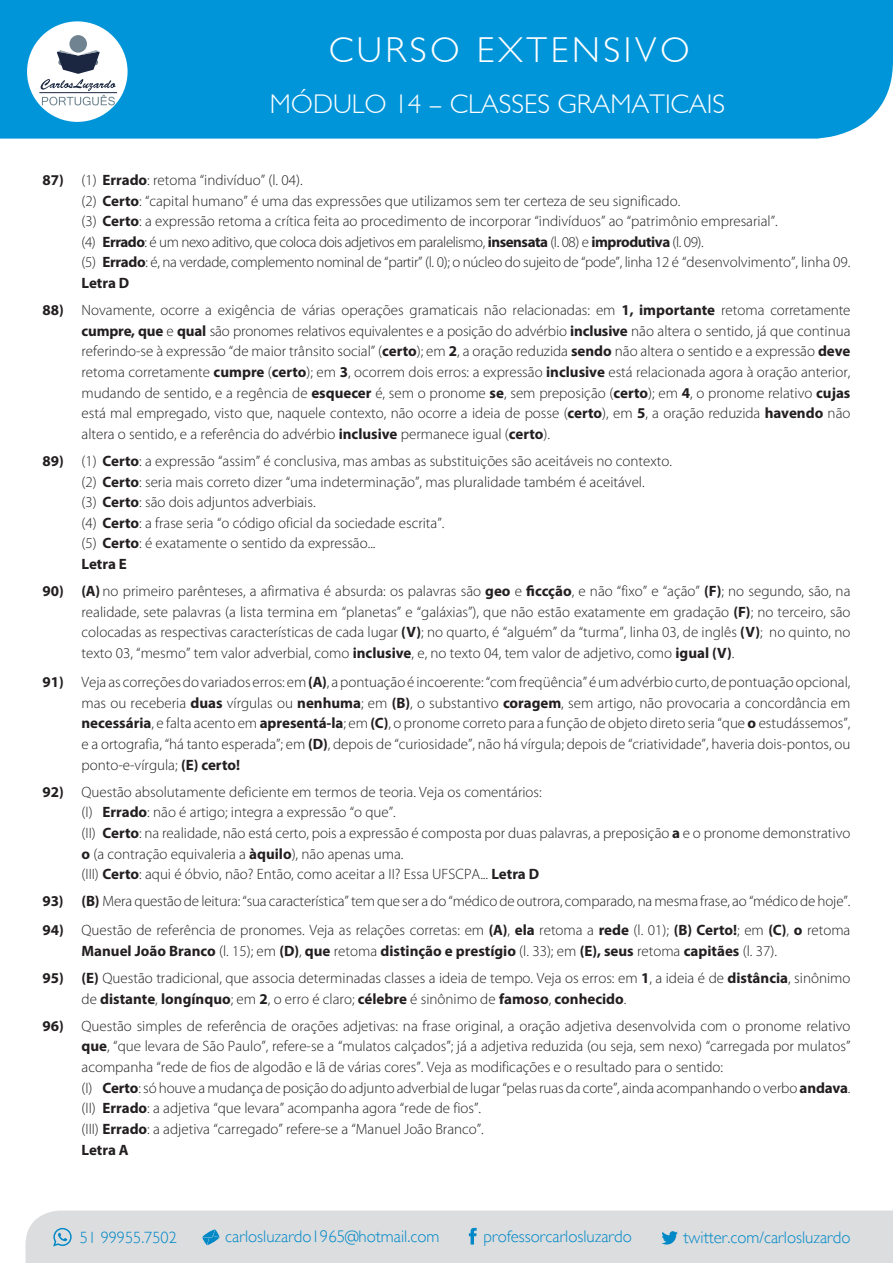
<style>
.page{position:relative;width:893px;height:1263px;background:#fff}
.page>*{position:absolute;margin:0;border:0;box-sizing:border-box;transform-origin:0 0}
.t1{font:300 36px "Gill Sans";letter-spacing:.1em;color:#fff}
.t2{font:300 27px "Gill Sans";color:#fff}
.t3{font:300 16.8px "Gill Sans";color:#0088c7}
.t4{font:300 16.2px "Gill Sans";color:#0088c7}
.texto{font:300 15px/20.7px "Myriad Pro";color:#231f20;text-align:justify}
.texto-2{font:300 15px "Myriad Pro";letter-spacing:-.02em;color:#231f20}
.texto-3{font:300 15px "Myriad Pro";letter-spacing:-.03em;color:#231f20}
.texto-4{font:700 15px "Myriad Pro";letter-spacing:-.005em;color:#231f20}
.s1{font-weight:700}
</style>
<div class="page">
<div style="left:0;top:0;width:893px;height:139px;background:#0095d9"></div>
<div style="left:27px;top:21px;width:101px;height:101px;background:#fff;border-radius:50%"></div>
<div style="left:69px;top:35px;width:18px;height:18px;background:#6f8490;border-radius:50%"></div>
<svg style="left:41px;top:50px;width:75px;height:55px"></svg>
<div style="left:26px;top:1210px;width:867px;height:53px;background:#dcdddf"></div>
<svg style="left:202px;top:1229px;width:18px;height:16px"></svg>
<svg style="left:469px;top:1228px;width:8px;height:16px"></svg>
<svg style="left:661px;top:1231px;width:17px;height:13px"></svg>
<svg style="left:53px;top:1228px;width:19px;height:18px"></svg>
<h1 class="t1" style="left:329px;top:29px;width:362px">CURSO EXTENSIVO</h1>
<h2 class="t2" style="left:270px;top:88px;width:457px">MÓDULO 14 – CLASSES GRAMATICAIS</h2>
<p class="texto" style="left:43px;top:170px;width:262px"><span class="s1">87)</span> (1) <span class="s1">Errado</span>: retoma “indivíduo” (l. 04).</p>
<p class="texto" style="left:82px;top:190px;width:600px">(2) <span class="s1">Certo</span>: “capital humano” é uma das expressões que utilizamos sem ter certeza de seu significado.</p>
<p class="texto" style="left:82px;top:211px;width:698px">(3) <span class="s1">Certo</span>: a expressão retoma a crítica feita ao procedimento de incorporar “indivíduos” ao “patrimônio empresarial”.</p>
<p class="texto-3" style="left:82px;top:234px;width:624px">(4) <span class="s1">Errado</span>: é um nexo aditivo, que coloca dois adjetivos em paralelismo, <span class="s1">insensata</span> (l. 08) e <span class="s1">improdutiva</span> (l. 09).</p>
<p class="texto-2" style="left:82px;top:254px;width:770px">(5) <span class="s1">Errado</span>: é, na verdade, complemento nominal de “partir” (l. 0); o núcleo do sujeito de “pode”, linha 12 é “desenvolvimento”, linha 09.</p>
<p class="texto-4" style="left:82px;top:273px;width:49px">Letra D</p>
<p class="texto" style="left:82px;top:300px;width:770px;text-indent:-39px"><span class="s1">88)</span> Novamente, ocorre a exigência de várias operações gramaticais não relacionadas: em <span class="s1">1, importante</span> retoma corretamente <span class="s1">cumpre, que</span> e <span class="s1">qual</span> são pronomes relativos equivalentes e a posição do advérbio <span class="s1">inclusive</span> não altera o sentido, já que continua referindo-se à expressão “de maior trânsito social” (<span class="s1">certo</span>); em <span class="s1">2</span>, a oração reduzida <span class="s1">sendo</span> não altera o sentido e a expressão <span class="s1">deve </span>retoma corretamente <span class="s1">cumpre</span> (<span class="s1">certo</span>); em <span class="s1">3</span>, ocorrem dois erros: a expressão <span class="s1">inclusive</span> está relacionada agora à oração anterior, mudando de sentido, e a regência de <span class="s1">esquecer</span> é, sem o pronome <span class="s1">se</span>, sem preposição (<span class="s1">certo</span>); em <span class="s1">4</span>, o pronome relativo <span class="s1">cujas </span>está mal empregado, visto que, naquele contexto, não ocorre a ideia de posse (<span class="s1">certo</span>), em <span class="s1">5</span>, a oração reduzida <span class="s1">havendo</span> não altera o sentido, e a referência do advérbio <span class="s1">inclusive</span> permanece igual (<span class="s1">certo</span>).</p>
<p class="texto" style="left:43px;top:451px;width:631px"><span class="s1">89)</span> (1) <span class="s1">Certo</span>: a expressão “assim” é conclusiva, mas ambas as substituições são aceitáveis no contexto.</p>
<p class="texto" style="left:82px;top:471px;width:565px">(2) <span class="s1">Certo</span>: seria mais correto dizer “uma indeterminação”, mas pluralidade também é aceitável.</p>
<p class="texto" style="left:82px;top:492px;width:236px">(3) <span class="s1">Certo</span>: são dois adjuntos adverbiais.</p>
<p class="texto" style="left:82px;top:513px;width:364px">(4) <span class="s1">Certo</span>: a frase seria “o código oficial da sociedade escrita”.</p>
<p class="texto" style="left:82px;top:533px;width:295px">(5) <span class="s1">Certo</span>: é exatamente o sentido da expressão...</p>
<p class="texto-4" style="left:82px;top:554px;width:47px">Letra E</p>
<p class="texto" style="left:82px;top:581px;width:770px;text-indent:-39px"><span class="s1">90) (A)</span> no primeiro parênteses, a afirmativa é absurda: os palavras são <span class="s1">geo</span> e <span class="s1">ficcção</span>, e não “fixo” e “ação” <span class="s1">(F)</span>; no segundo, são, na realidade, sete palavras (a lista termina em “planetas” e “galáxias”), que não estão exatamente em gradação <span class="s1">(F)</span>; no terceiro, são colocadas as respectivas características de cada lugar <span class="s1">(V)</span>; no quarto, é “alguém” da “turma”, linha 03, de inglês <span class="s1">(V)</span>; no quinto, no texto 03, “mesmo” tem valor adverbial, como <span class="s1">inclusive</span>, e, no texto 04, tem valor de adjetivo, como <span class="s1">igual (V)</span>.</p>
<p class="texto" style="left:82px;top:672px;width:770px;text-indent:-39px"><span class="s1">91)</span> Veja as correções do variados erros: em <span class="s1">(A)</span>, a pontuação é incoerente: “com freqüência” é um advérbio curto, de pontuação opcional, mas ou receberia <span class="s1">duas</span> vírgulas ou <span class="s1">nenhuma</span>; em <span class="s1">(B)</span>, o substantivo <span class="s1">coragem</span>, sem artigo, não provocaria a concordância em <span class="s1">necessária</span>, e falta acento em <span class="s1">apresentá-la</span>; em <span class="s1">(C)</span>, o pronome correto para a função de objeto direto seria “que <span class="s1">o</span> estudássemos”, e a ortografia, “há tanto esperada”; em <span class="s1">(D)</span>, depois de “curiosidade”, não há vírgula; depois de “criatividade”, haveria dois-pontos, ou ponto-e-vírgula; <span class="s1">(E) certo!</span></p>
<p class="texto" style="left:43px;top:782px;width:501px"><span class="s1">92)</span> Questão absolutamente deficiente em termos de teoria. Veja os comentários:</p>
<p class="texto" style="left:82px;top:802px;width:316px">(I) <span class="s1">Errado</span>: não é artigo; integra a expressão “o que”.</p>
<p class="texto" style="left:82px;top:823px;width:770px">(II) <span class="s1">Certo</span>: na realidade, não está certo, pois a expressão é composta por duas palavras, a preposição <span class="s1">a</span> e o pronome demonstrativo <span class="s1">o</span> (a contração equivaleria a <span class="s1">àquilo</span>), não apenas uma.</p>
<p class="texto" style="left:82px;top:864px;width:459px">(III) <span class="s1">Certo</span>: aqui é óbvio, não? Então, como aceitar a II? Essa UFSCPA... <span class="s1">Letra D</span></p>
<p class="texto" style="left:43px;top:891px;width:809px"><span class="s1">93) (B)</span> Mera questão de leitura: “sua característica” tem que ser a do “médico de outrora, comparado, na mesma frase, ao “médico de hoje”.</p>
<p class="texto" style="left:82px;top:920px;width:770px;text-indent:-39px"><span class="s1">94)</span> Questão de referência de pronomes. Veja as relações corretas: em <span class="s1">(A)</span>, <span class="s1">ela</span> retoma a <span class="s1">rede</span> (l. 01); <span class="s1">(B) Certo!</span>; em <span class="s1">(C)</span>, <span class="s1">o</span> retoma<br><span class="s1">Manuel João Branco</span> (l. 15); em <span class="s1">(D)</span>, <span class="s1">que</span> retoma <span class="s1">distinção e prestígio</span> (l. 33); em <span class="s1">(E), seus</span> retoma <span class="s1">capitães</span> (l. 37).</p>
<p class="texto" style="left:82px;top:968px;width:770px;text-indent:-39px"><span class="s1">95) (E)</span> Questão tradicional, que associa determinadas classes a ideia de tempo. Veja os erros: em <span class="s1">1</span>, a ideia é de <span class="s1">distância</span>, sinônimo de <span class="s1">distante</span>, <span class="s1">longínquo</span>; em <span class="s1">2</span>, o erro é claro; <span class="s1">célebre</span> é sinônimo de <span class="s1">famoso</span>, <span class="s1">conhecido</span>.</p>
<p class="texto" style="left:82px;top:1016px;width:770px;text-indent:-39px"><span class="s1">96)</span> Questão simples de referência de orações adjetivas: na frase original, a oração adjetiva desenvolvida com o pronome relativo <span class="s1">que</span>, “que levara de São Paulo”, refere-se a “mulatos calçados”; já a adjetiva reduzida (ou seja, sem nexo) “carregada por mulatos” acompanha “rede de fios de algodão e lã de várias cores”. Veja as modificações e o resultado para o sentido:</p>
<p class="texto" style="left:82px;top:1077px;width:770px">(I) <span class="s1">Certo</span>: só houve a mudança de posição do adjunto adverbial de lugar “pelas ruas da corte”, ainda acompanhando o verbo <span class="s1">andava</span>.</p>
<p class="texto" style="left:82px;top:1098px;width:401px">(II) <span class="s1">Errado</span>: a adjetiva “que levara” acompanha agora “rede de fios”.</p>
<p class="texto" style="left:82px;top:1119px;width:404px">(III) <span class="s1">Errado</span>: a adjetiva “carregado” refere-se a “Manuel João Branco”.</p>
<p class="texto-4" style="left:82px;top:1140px;width:49px">Letra A</p>
<p class="t4" style="left:80px;top:1228px;width:98px">51 99955.7502</p>
<p class="t3" style="left:225px;top:1226px;width:216px">carlosluzardo1965@hotmail.com</p>
<p class="t3" style="left:484px;top:1226px;width:150px">professorcarlosluzardo</p>
<p class="t3" style="left:684px;top:1227px;width:168px">twitter.com/carlosluzardo</p>
</div>
